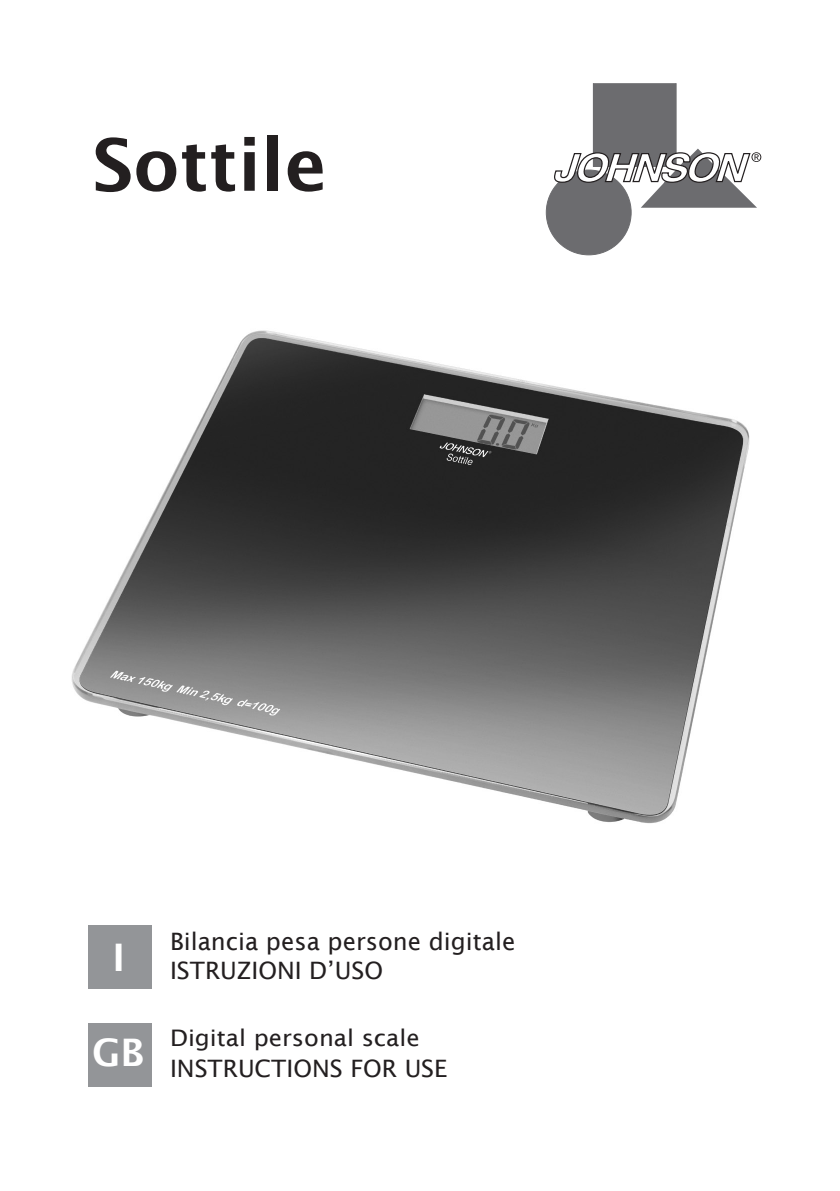
<style>
.page{position:relative;width:840px;height:1191px;background:#fff}
.page>*{position:absolute;margin:0;border:0;box-sizing:border-box;transform-origin:0 0}
.t1{font:600 72px "Lucida Sans";color:#231f20}
.t2{font:600 38px "Lucida Sans";color:#fff}
.t3{font:24px/28.8px "Lucida Sans";color:#231f20}
.t4{font:22.8px "Lucida Sans";color:#231f20;scale:1.05 1}
</style>
<div class="page">
<div style="left:88px;top:925px;width:63px;height:64px;background:#939598"></div>
<div style="left:88px;top:1022px;width:63px;height:64px;background:#939598"></div>
<div style="left:546px;top:170px;width:84px;height:85px;background:#6c6c6f;border-radius:50%"></div>
<div style="left:593px;top:84px;width:82px;height:82px;background:#6c6c6f"></div>
<svg style="left:552px;top:149px;width:208px;height:59px"></svg>
<img style="left:71px;top:330px;width:679px;height:494px">
<h1 class="t1" style="left:92px;top:124px;width:236px">Sottile</h1>
<h2 class="t2" style="left:113px;top:935px;width:14px">I</h2>
<h2 class="t2" style="left:92px;top:1030px;width:54px">GB</h2>
<p class="t3" style="left:170px;top:927px;width:346px">Bilancia pesa persone digitale<br>ISTRUZIONI D’USO</p>
<p class="t4" style="left:170px;top:1025px;width:239px">Digital personal scale</p>
<p class="t3" style="left:170px;top:1053px;width:278px">INSTRUCTIONS FOR USE</p>
</div>
